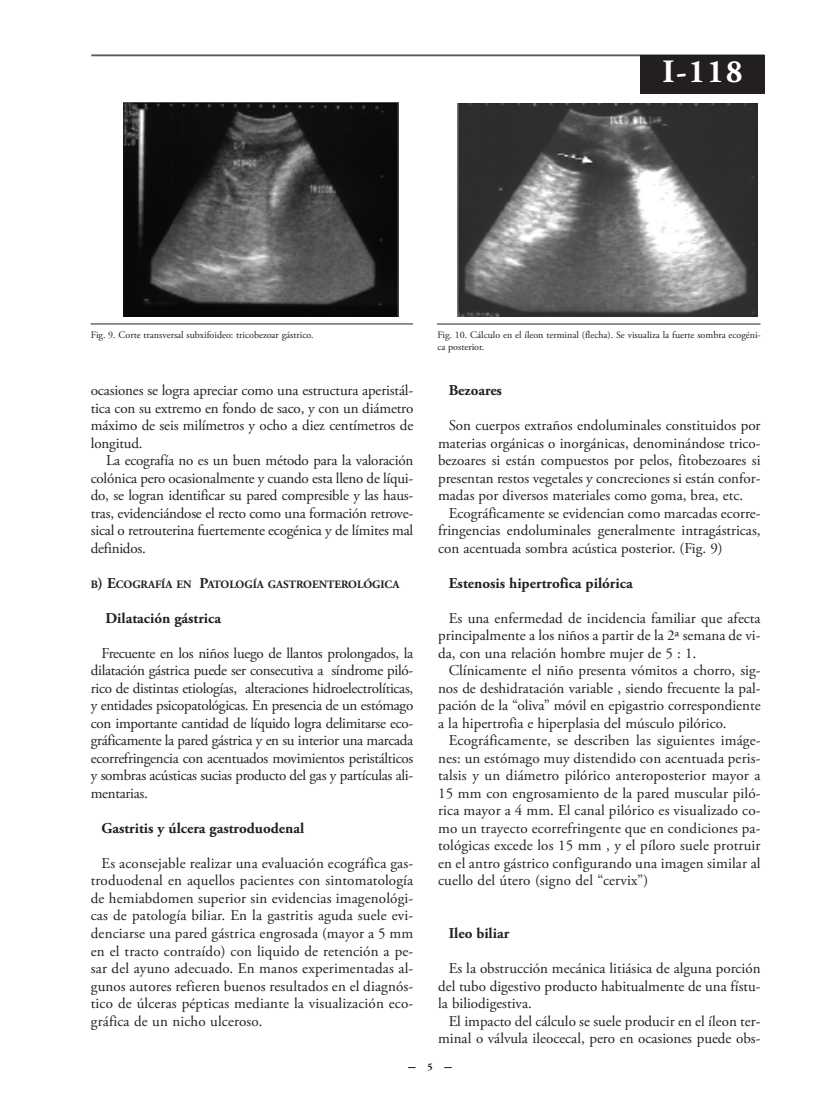
<style>
.page{position:relative;width:815px;height:1099px;background:#fff}
.page>*{position:absolute;margin:0;border:0;box-sizing:border-box;transform-origin:0 0}
.t1{font:700 32.5px "Adobe Garamond Pro";color:#fff}
.t2{font:15px/17.5px "Adobe Garamond Pro";color:#231f20;text-align:justify}
.t3{font:700 15px "Adobe Garamond Pro";color:#231f20}
.t4{font:700 11.25px "Adobe Garamond Pro";color:#231f20}
.t5{font:10px/12.5px "Adobe Garamond Pro";color:#231f20}
.t6{font:700 10px "Adobe Garamond Pro";color:#231f20}
.s1{font-size:15px}
</style>
<div class="page">
<hr style="left:91px;top:54px;width:674px;height:2px;background:#57585a">
<img style="left:123px;top:103px;width:276px;height:213px">
<hr style="left:91px;top:323px;width:322px;height:1px;background:#231f20">
<img style="left:457px;top:103px;width:301px;height:213px">
<hr style="left:437px;top:324px;width:323px;height:1px;background:#231f20">
<div style="left:641px;top:55px;width:124px;height:39px;background:#231f20"></div>
<h1 class="t1" style="left:662px;top:59px;width:82px">I-118</h1>
<p class="t5" style="left:91px;top:329px;width:224px">Fig. 9. Corte transversal subxifoideo: tricobezoar gástrico.</p>
<p class="t5" style="left:437px;top:329px;width:325px">Fig. 10. Cálculo en el íleon terminal (flecha). Se visualiza la fuerte sombra ecogéni&shy;ca posterior.</p>
<p class="t2" style="left:91px;top:383px;width:324px">ocasiones se logra apreciar como una estructura aperistál&shy;tica con su extremo en fondo de saco, y con un diámetro máximo de seis milímetros y ocho a diez centímetros de longitud.</p>
<p class="t2" style="left:91px;top:453px;width:324px;text-indent:15px">La ecografía no es un buen método para la valoración colónica pero ocasionalmente y cuando esta lleno de líqui&shy;do, se logran identificar su pared compresible y las haus&shy;tras, evidenciándose el recto como una formación retrove&shy;sical o retrouterina fuertemente ecogénica y de límites mal definidos.</p>
<p class="t4" style="left:91px;top:579px;width:310px">B<span class="s1">) E</span>COGRAFÍA EN <span class="s1">P</span>ATOLOGÍA GASTROENTEROLÓGICA</p>
<p class="t3" style="left:106px;top:612px;width:117px">Dilatación gástrica</p>
<p class="t2" style="left:91px;top:645px;width:324px;text-indent:11px">Frecuente en los niños luego de llantos prolongados, la dilatación gástrica puede ser consecutiva a síndrome piló&shy;rico de distintas etiologías, alteraciones hidroelectrolíticas, y entidades psicopatológicas. En presencia de un estómago con importante cantidad de líquido logra delimitarse eco&shy;gráficamente la pared gástrica y en su interior una marcada ecorrefringencia con acentuados movimientos peristálticos y sombras acústicas sucias producto del gas y partículas ali&shy;mentarias.</p>
<p class="t3" style="left:101px;top:822px;width:204px">Gastritis y úlcera gastroduodenal</p>
<p class="t2" style="left:91px;top:855px;width:324px;text-indent:11px">Es aconsejable realizar una evaluación ecográfica gas&shy;troduodenal en aquellos pacientes con sintomatología de hemiabdomen superior sin evidencias imagenológi&shy;cas de patología biliar. En la gastritis aguda suele evi&shy;denciarse una pared gástrica engrosada (mayor a 5 mm en el tracto contraído) con liquido de retención a pe&shy;sar del ayuno adecuado. En manos experimentadas al&shy;gunos autores refieren buenos resultados en el diagnós&shy;tico de úlceras pépticas mediante la visualización eco&shy;gráfica de un nicho ulceroso.</p>
<p class="t3" style="left:449px;top:384px;width:55px">Bezoares</p>
<p class="t2" style="left:438px;top:418px;width:324px;text-indent:11px">Son cuerpos extraños endoluminales constituidos por materias orgánicas o inorgánicas, denominándose trico&shy;bezoares si están compuestos por pelos, fitobezoares si presentan restos vegetales y concreciones si están confor&shy;madas por diversos materiales como goma, brea, etc.</p>
<p class="t2" style="left:438px;top:505px;width:324px;text-indent:11px">Ecográficamente se evidencian como marcadas ecorre&shy;fringencias endoluminales generalmente intragástricas, con acentuada sombra acústica posterior. (Fig. 9)</p>
<p class="t3" style="left:449px;top:577px;width:185px">Estenosis hipertrofica pilórica</p>
<p class="t2" style="left:438px;top:610px;width:324px;text-indent:11px">Es una enfermedad de incidencia familiar que afecta principalmente a los niños a partir de la 2ª semana de vi&shy;da, con una relación hombre mujer de 5 : 1.</p>
<p class="t2" style="left:438px;top:663px;width:324px;text-indent:11px">Clínicamente el niño presenta vómitos a chorro, sig&shy;nos de deshidratación variable , siendo frecuente la pal&shy;pación de la “oliva” móvil en epigastrio correspondiente a la hipertrofia e hiperplasia del músculo pilórico.</p>
<p class="t2" style="left:438px;top:733px;width:324px;text-indent:11px">Ecográficamente, se describen las siguientes imáge&shy;nes: un estómago muy distendido con acentuada peris&shy;talsis y un diámetro pilórico anteroposterior mayor a 15 mm con engrosamiento de la pared muscular piló&shy;rica mayor a 4 mm. El canal pilórico es visualizado co&shy;mo un trayecto ecorrefringente que en condiciones pa&shy;tológicas excede los 15 mm , y el píloro suele protruir en el antro gástrico configurando una imagen similar al cuello del útero (signo del “cervix”)</p>
<p class="t3" style="left:449px;top:927px;width:62px">Ileo biliar</p>
<p class="t2" style="left:438px;top:960px;width:324px;text-indent:11px">Es la obstrucción mecánica litiásica de alguna porción del tubo digestivo producto habitualmente de una fístu&shy;la biliodigestiva.</p>
<p class="t2" style="left:438px;top:1013px;width:324px;text-align:right">El impacto del cálculo se suele producir en el íleon ter&shy;minal o válvula ileocecal, pero en ocasiones puede obs-</p>
<p class="t6" style="left:427px;top:1062px;width:7px">5</p>
</div>
